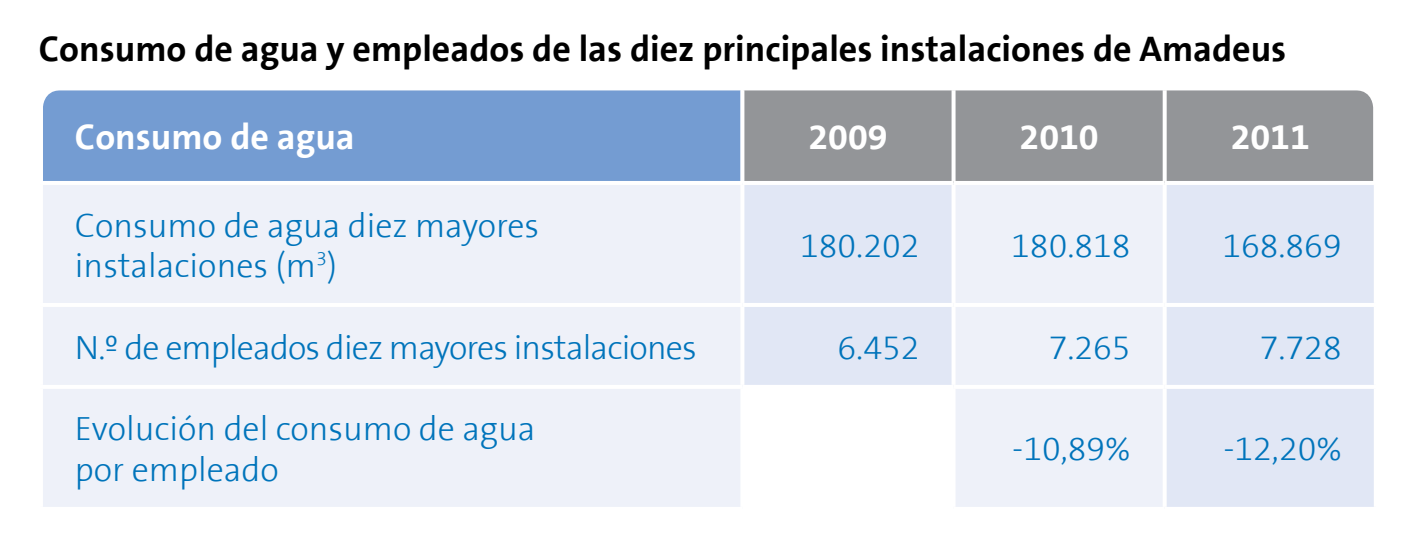
<style>
.page{position:relative;width:1417px;height:549px;background:#fff}
.page>*{position:absolute;margin:0;border:0;box-sizing:border-box;transform-origin:0 0}
.t1{font:700 36px "The Sans B7";color:#000}
.t2{font:700 36px "The Sans B7";color:#fff}
.t3{font:300 34px/40px "The Sans B3";color:#0074bb}
.t4{font:300 34px "The Sans B3";letter-spacing:-.025em;color:#0074bb}
</style>
<div class="page">
<div style="left:43px;top:90px;width:697px;height:91px;background:#749cd2"></div>
<div style="left:744px;top:90px;width:628px;height:91px;background:#939598"></div>
<div style="left:43px;top:185px;width:697px;height:321px;background:#eef1f9"></div>
<svg style="left:744px;top:185px;width:629px;height:321px;background:#e9edf7"></svg>
<svg style="left:740px;top:90px;width:1px;height:91px"></svg>
<svg style="left:951px;top:90px;width:4px;height:91px"></svg>
<svg style="left:1162px;top:90px;width:4px;height:91px"></svg>
<svg style="left:951px;top:185px;width:4px;height:118px"></svg>
<hr style="left:1162px;top:185px;width:4px;height:118px;background:#fff">
<svg style="left:1373px;top:185px;width:1px;height:118px"></svg>
<hr style="left:39px;top:303px;width:703px;height:4px;background:#fff">
<hr style="left:742px;top:303px;width:211px;height:4px;background:#fff">
<hr style="left:953px;top:303px;width:211px;height:4px;background:#fff">
<svg style="left:951px;top:307px;width:4px;height:77px"></svg>
<hr style="left:1164px;top:303px;width:213px;height:4px;background:#fff">
<hr style="left:1162px;top:307px;width:4px;height:77px;background:#fff">
<svg style="left:1373px;top:307px;width:1px;height:77px"></svg>
<svg style="left:43px;top:384px;width:697px;height:4px"></svg>
<svg style="left:744px;top:384px;width:209px;height:4px"></svg>
<svg style="left:953px;top:384px;width:211px;height:4px"></svg>
<hr style="left:951px;top:388px;width:4px;height:118px;background:#fff">
<svg style="left:1164px;top:384px;width:210px;height:4px"></svg>
<hr style="left:1162px;top:388px;width:4px;height:118px;background:#fff">
<svg style="left:1373px;top:389px;width:1px;height:117px"></svg>
<svg style="left:43px;top:506px;width:697px;height:1px"></svg>
<svg style="left:956px;top:506px;width:207px;height:1px"></svg>
<svg style="left:1166px;top:506px;width:208px;height:1px"></svg>
<svg style="left:1373px;top:107px;width:1px;height:74px"></svg>
<p class="t1" style="left:39px;top:30px;width:1248px">Consumo de agua y empleados de las diez principales instalaciones de Amadeus</p>
<p class="t2" style="left:75px;top:118px;width:281px">Consumo de agua</p>
<p class="t2" style="left:808px;top:118px;width:81px">2009</p>
<p class="t2" style="left:1019px;top:118px;width:81px">2010</p>
<p class="t2" style="left:1230px;top:118px;width:81px">2011</p>
<p class="t3" style="left:75px;top:206px;width:465px">Consumo de agua diez mayores instalaciones (m<sup>3</sup>)</p>
<p class="t3" style="left:800px;top:226px;width:121px">180.202</p>
<p class="t3" style="left:1011px;top:226px;width:121px">180.818</p>
<p class="t3" style="left:1222px;top:226px;width:121px">168.869</p>
<p class="t4" style="left:75px;top:329px;width:623px">N.º de empleados diez mayores instalaciones</p>
<p class="t3" style="left:837px;top:328px;width:83px">6.452</p>
<p class="t3" style="left:1048px;top:328px;width:83px">7.265</p>
<p class="t3" style="left:1259px;top:328px;width:83px">7.728</p>
<p class="t3" style="left:75px;top:410px;width:462px">Evolución del consumo de agua por empleado</p>
<p class="t3" style="left:1012px;top:430px;width:120px">-10,89%</p>
<p class="t3" style="left:1223px;top:430px;width:120px">-12,20%</p>
</div>
